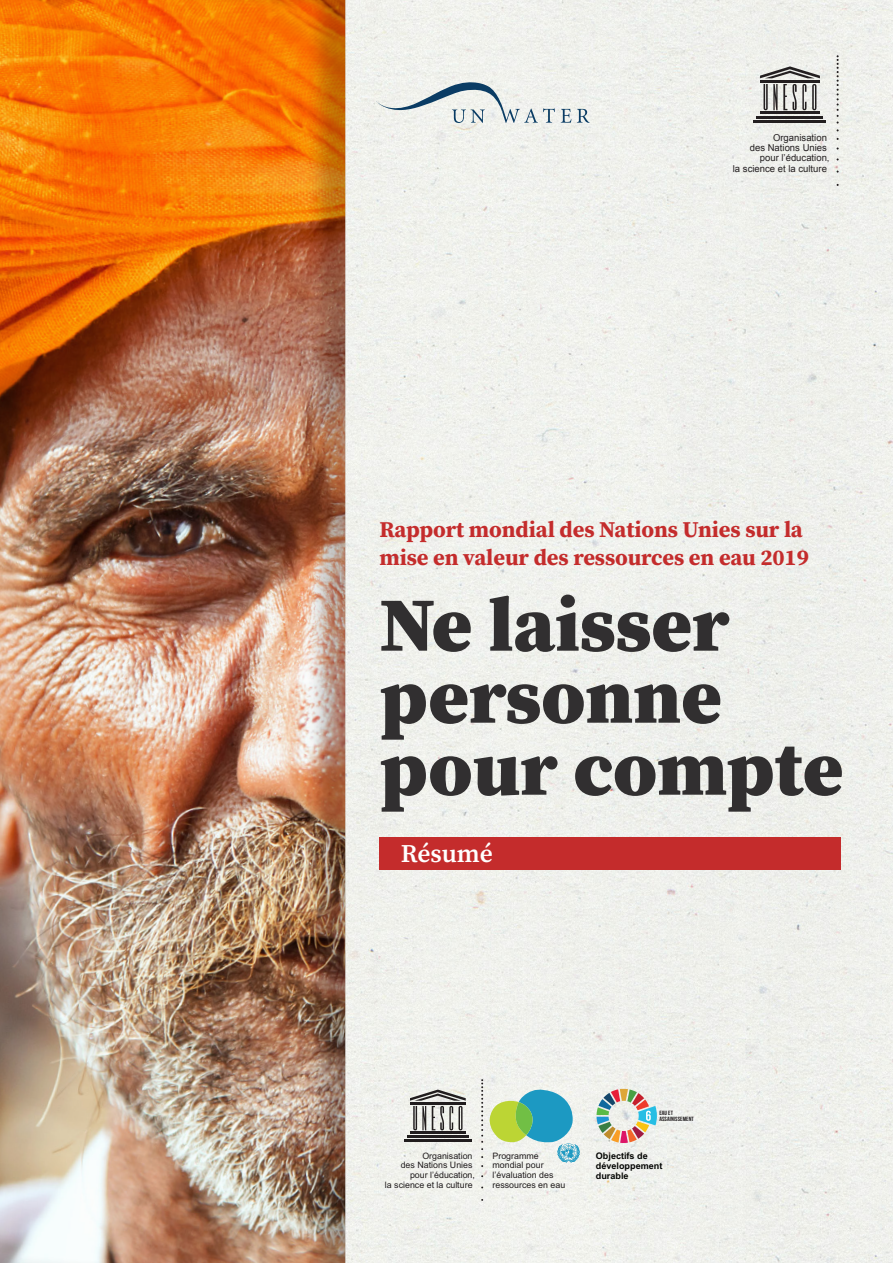
<style>
.page{position:relative;width:893px;height:1263px;background:#fff}
.page>*{position:absolute;margin:0;border:0;box-sizing:border-box;transform-origin:0 0}
.Paragraph_Style_1{font:900 76.5px/72px "Source Serif Pro";color:#312f30}
.t1{font:600 25.5px "Source Serif Pro";color:#fff}
.t2{font:700 22.5px/28.5px "Source Serif Pro";letter-spacing:-.005em;color:#c42c2c}
.t3{font:9.45px/10.4px "Arial";color:#231f20;text-align:right}
.t4{font:700 9px/9.9px "Arial";color:#040503}
.t5{font:8.85px/9.6px "Arial";color:#211d1e}
.t6{font:700 6.15px/6.1px "Bebas Neue";letter-spacing:.015em;color:#211d1e;scale:1.05 1}
</style>
<div class="page">
<div style="left:346px;top:0;width:547px;height:1263px;background:#eff0ec"></div>
<div style="left:0;top:0;width:346px;height:1263px;background:#231f20;opacity:.25"></div>
<div style="left:379px;top:838px;width:462px;height:32px;background:#c42c2c"></div>
<svg style="left:596px;top:1089px;width:61px;height:54px;background:#c5c0b4"></svg>
<svg style="left:481px;top:1079px;width:2px;height:71px"></svg>
<hr style="left:410px;top:1132px;width:56px;height:2px;background:#211d1e">
<hr style="left:407px;top:1136px;width:62px;height:2px;background:#211d1e">
<hr style="left:404px;top:1139px;width:68px;height:3px;background:#211d1e">
<svg style="left:410px;top:1089px;width:56px;height:41px;background:#aaa9a6"></svg>
<svg style="left:489px;top:1088px;width:91px;height:75px"></svg>
<svg style="left:837px;top:55px;width:2px;height:76px"></svg>
<hr style="left:760px;top:112px;width:60px;height:2px;background:#231f20">
<hr style="left:757px;top:116px;width:66px;height:2px;background:#231f20">
<hr style="left:753px;top:120px;width:73px;height:3px;background:#231f20">
<hr style="left:760px;top:80px;width:60px;height:2px;background:#231f20">
<svg style="left:760px;top:66px;width:60px;height:12px"></svg>
<svg style="left:763px;top:84px;width:14px;height:26px"></svg>
<svg style="left:812px;top:84px;width:5px;height:26px"></svg>
<svg style="left:783px;top:84px;width:23px;height:26px"></svg>
<svg style="left:561px;top:109px;width:10px;height:14px"></svg>
<svg style="left:577px;top:109px;width:13px;height:14px"></svg>
<svg style="left:376px;top:82px;width:179px;height:41px"></svg>
<p class="t3" style="left:733px;top:132px;width:98px">Organisation<br>des Nations Unies pour l’éducation,<br>la science et la culture</p>
<p class="t2" style="left:379px;top:515px;width:431px">Rapport mondial des Nations Unies sur la mise en valeur des ressources en eau 2019</p>
<p class="Paragraph_Style_1" style="left:379px;top:587px;width:465px">Ne laisser personne pour compte</p>
<p class="t1" style="left:401px;top:836px;width:94px">Résumé</p>
<p class="t5" style="left:385px;top:1151px;width:92px;text-align:right">Organisation<br>des Nations Unies pour l’éducation,<br>la science et la culture</p>
<p class="t5" style="left:492px;top:1151px;width:74px">Programme mondial pour l’évaluation des ressources en eau</p>
<p class="t6" style="left:659px;top:1110px;width:34px">EAU ET<br>ASSAINISSEMENT</p>
<p class="t4" style="left:596px;top:1151px;width:68px">Objectifs de développement durable</p>
</div>
